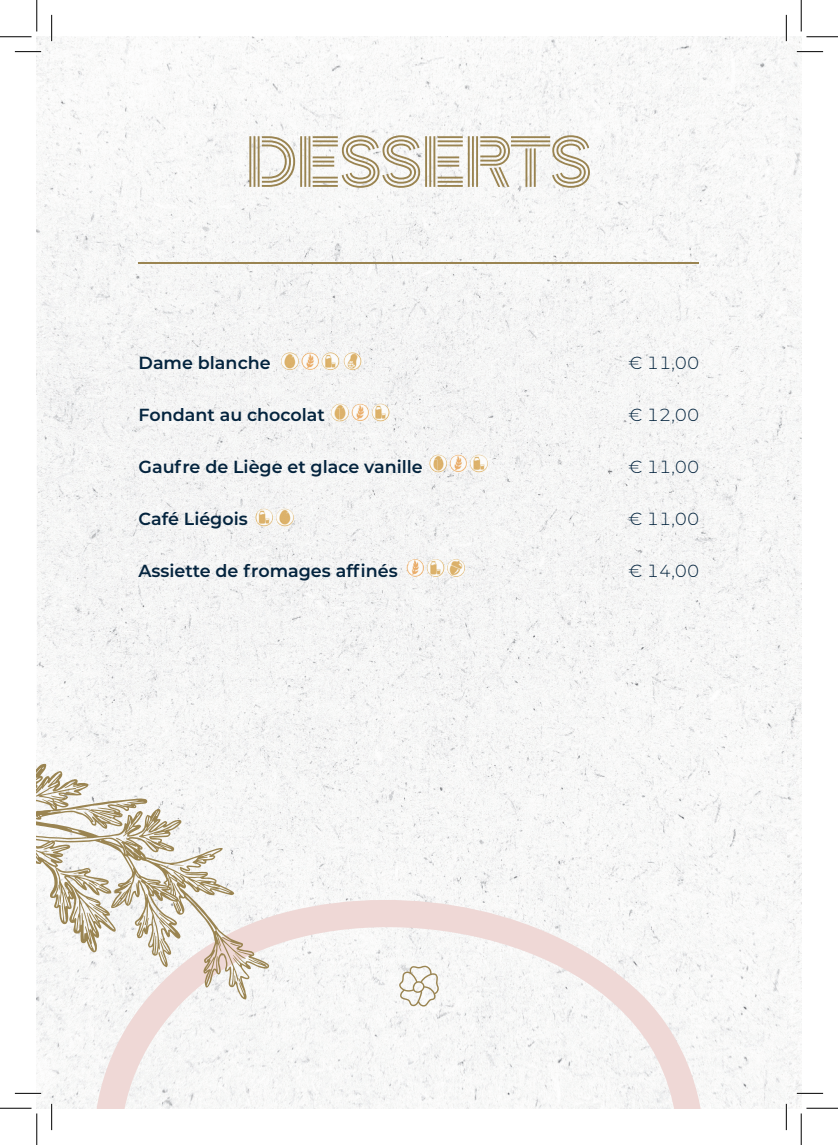
<style>
.page{position:relative;width:838px;height:1145px;background:#fff}
.page>*{position:absolute;margin:0;border:0;box-sizing:border-box;transform-origin:0 0}
.t1{font:63px "Zen Tokyo Zoo";color:#9a8451}
.t2{font:600 17.5px "Montserrat";color:#04243e}
.t3{font:300 17.5px "Montserrat";color:#04243e}
</style>
<div class="page">
<img style="left:786px;top:37px;width:15px;height:1071px">
<img style="left:37px;top:751px;width:749px;height:357px">
<img style="left:411px;top:394px;width:375px;height:357px">
<img style="left:224px;top:580px;width:187px;height:171px">
<img style="left:37px;top:394px;width:187px;height:357px">
<img style="left:224px;top:394px;width:187px;height:169px">
<img style="left:37px;top:37px;width:749px;height:357px">
<img style="left:140px;top:408px;width:191px;height:13px">
<img style="left:139px;top:460px;width:298px;height:17px">
<img style="left:139px;top:512px;width:118px;height:17px">
<img style="left:138px;top:563px;width:274px;height:17px">
<svg style="left:89px;top:882px;width:641px;height:226px;fill:#f6f7f6"></svg>
<hr style="left:138px;top:262px;width:561px;height:2px;background:#9a8451">
<svg style="left:398px;top:966px;width:41px;height:41px"></svg>
<svg style="left:37px;top:764px;width:234px;height:236px;fill:#f4f5f4"></svg>
<img style="left:257px;top:509px;width:16px;height:18px">
<svg style="left:255px;top:512px;width:2px;height:12px"></svg>
<img style="left:447px;top:559px;width:18px;height:18px;border-radius:9px">
<img style="left:351px;top:404px;width:18px;height:18px;border-radius:9px">
<img style="left:332px;top:404px;width:17px;height:18px">
<svg style="left:331px;top:408px;width:8px;height:13px"></svg>
<img style="left:372px;top:404px;width:17px;height:18px;border-radius:9px">
<img style="left:449px;top:455px;width:18px;height:18px;border-radius:9px">
<img style="left:430px;top:455px;width:17px;height:18px">
<svg style="left:429px;top:460px;width:6px;height:12px"></svg>
<img style="left:470px;top:455px;width:18px;height:18px;border-radius:9px">
<svg style="left:406px;top:559px;width:9px;height:12px"></svg>
<img style="left:427px;top:559px;width:17px;height:18px;border-radius:9px">
<img style="left:301px;top:352px;width:18px;height:18px;border-radius:9px">
<img style="left:281px;top:352px;width:18px;height:18px;border-radius:9px">
<img style="left:321px;top:352px;width:18px;height:18px;border-radius:9px">
<img style="left:344px;top:352px;width:17px;height:18px;border-radius:9px">
<img style="left:276px;top:509px;width:18px;height:18px;border-radius:9px">
<hr style="left:15px;top:51px;width:26px;height:2px;background:#fff">
<hr style="left:796px;top:51px;width:27px;height:2px;background:#fff">
<hr style="left:15px;top:1092px;width:26px;height:2px;background:#fff">
<hr style="left:796px;top:1092px;width:27px;height:2px;background:#fff">
<hr style="left:51px;top:15px;width:2px;height:26px;background:#fff">
<hr style="left:51px;top:1104px;width:2px;height:26px;background:#fff">
<hr style="left:785px;top:15px;width:2px;height:26px;background:#fff">
<hr style="left:785px;top:1104px;width:2px;height:26px;background:#fff">
<svg style="left:15px;top:51px;width:26px;height:1px"></svg>
<svg style="left:796px;top:51px;width:27px;height:1px"></svg>
<svg style="left:15px;top:1093px;width:26px;height:1px"></svg>
<svg style="left:796px;top:1093px;width:27px;height:1px"></svg>
<svg style="left:51px;top:15px;width:1px;height:26px"></svg>
<svg style="left:51px;top:1104px;width:1px;height:26px"></svg>
<svg style="left:786px;top:15px;width:1px;height:26px"></svg>
<svg style="left:786px;top:1104px;width:1px;height:26px"></svg>
<hr style="left:0;top:36px;width:32px;height:1px;background:#000">
<hr style="left:806px;top:36px;width:31px;height:1px;background:#000">
<hr style="left:0;top:1108px;width:32px;height:1px;background:#000">
<hr style="left:806px;top:1108px;width:31px;height:1px;background:#000">
<hr style="left:36px;top:0;width:1px;height:31px;background:#000">
<hr style="left:36px;top:1113px;width:1px;height:32px;background:#000">
<hr style="left:800px;top:0;width:1px;height:31px;background:#000">
<hr style="left:800px;top:1113px;width:1px;height:32px;background:#000">
<h1 class="t1" style="left:246px;top:119px;width:347px">DESSERTS</h1>
<p class="t2" style="left:138px;top:351px;width:134px">Dame blanche</p>
<p class="t3" style="left:628px;top:351px;width:72px">€ 11,00</p>
<p class="t2" style="left:138px;top:403px;width:188px">Fondant au chocolat</p>
<p class="t3" style="left:628px;top:403px;width:72px">€ 12,00</p>
<p class="t2" style="left:138px;top:455px;width:286px">Gaufre de Liège et glace vanille</p>
<p class="t3" style="left:628px;top:455px;width:72px">€ 11,00</p>
<p class="t2" style="left:138px;top:506px;width:111px">Café Liégois</p>
<p class="t3" style="left:628px;top:507px;width:72px">€ 11,00</p>
<p class="t2" style="left:138px;top:558px;width:261px">Assiette de fromages affinés</p>
<p class="t3" style="left:628px;top:559px;width:72px">€ 14,00</p>
</div>
